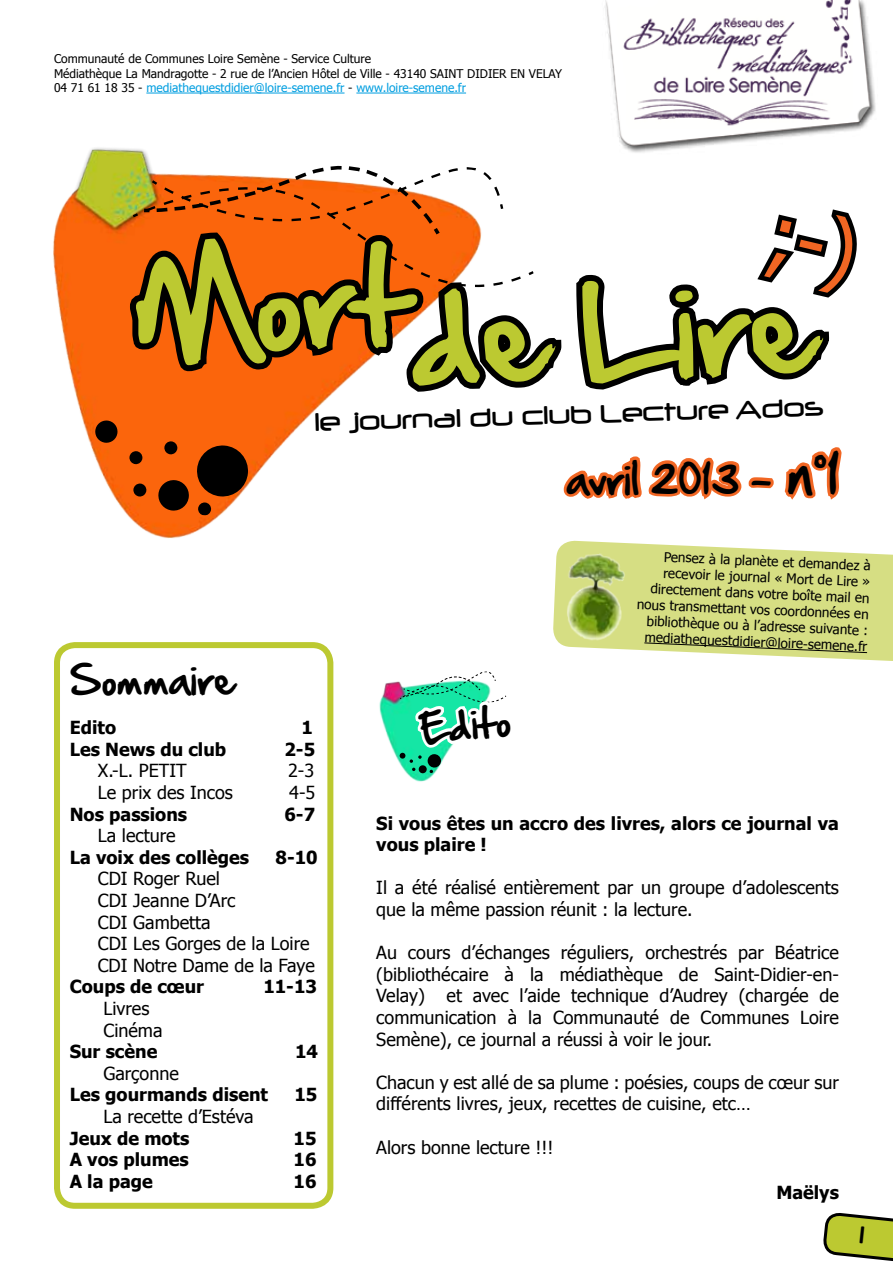
<style>
.page{position:relative;width:893px;height:1263px;background:#fff}
.page>*{position:absolute;margin:0;border:0;box-sizing:border-box;transform-origin:0 0}
.t1{font:112.5px "Hand Of Sean";color:#bcc931}
.t2{font:37.5px "Hand Of Sean";color:#000}
.t3{font:36px "Hand Of Sean";color:#000}
.t4{font:30px "Neuropol";color:#000}
.t5{font:18px/21.6px "Tahoma";color:#000}
.t6{font:700 18px/21.6px "Tahoma";color:#000}
.t7{font:13.5px/16.2px "Tahoma";color:#000;text-align:right}
.t8{font:12px/14.4px "Tahoma";color:#000}
.s1{color:#009ee0}
.s2{font-size:49.5px}
</style>
<div class="page">
<img style="left:53px;top:148px;width:275px;height:363px">
<svg style="left:95px;top:420px;width:23px;height:23px"></svg>
<svg style="left:124px;top:225px;width:154px;height:314px"></svg>
<svg style="left:131px;top:92px;width:341px;height:306px"></svg>
<svg style="left:472px;top:167px;width:90px;height:222px"></svg>
<svg style="left:563px;top:447px;width:279px;height:53px"></svg>
<img style="left:379px;top:681px;width:21px;height:83px">
<svg style="left:400px;top:671px;width:107px;height:111px"></svg>
<div style="left:54px;top:642px;width:279px;height:567px;border:6px solid #bcc931;border-radius:18px"></div>
<img style="left:605px;top:0;width:271px;height:153px">
<hr style="left:146px;top:93px;width:199px;height:1px;background:#009ee0">
<hr style="left:356px;top:93px;width:110px;height:1px;background:#009ee0">
<svg style="left:553px;top:540px;width:340px;height:121px"></svg>
<svg style="left:576px;top:209px;width:281px;height:181px"></svg>
<svg style="left:823px;top:1213px;width:70px;height:48px"></svg>
<p class="t8" style="left:54px;top:51px;width:510px">Communauté de Communes Loire Semène - Service Culture<br>Médiathèque La Mandragotte - 2 rue de l’Ancien Hôtel de Ville - 43140 SAINT DIDIER EN VELAY<br>04 71 61 18 35 - <span class="s1">mediathequestdidier@loire-semene.fr</span> - <span class="s1">www.loire-semene.fr</span></p>
<h1 class="t1" style="left:129px;top:205px;width:277px;rotate:-2deg">Mort</h1>
<h3 class="t4" style="left:314px;top:408px;width:511px;rotate:-2deg">le journal du club Lecture Ados</h3>
<h1 class="t1" style="left:405px;top:238px;width:407px;rotate:-2deg">de Lire</h1>
<h2 class="t2" style="left:567px;top:445px;width:274px">avril 2013 - <span class="s2">n°1</span></h2>
<h3 class="t3" style="left:70px;top:647px;width:167px">Sommaire</h3>
<p class="t6" style="left:70px;top:716px;width:48px">Edito</p>
<p class="t6" style="left:302px;top:716px;width:13px">1</p>
<p class="t6" style="left:70px;top:737px;width:158px">Les News du club</p>
<p class="t6" style="left:284px;top:737px;width:32px">2-5</p>
<p class="t5" style="left:98px;top:759px;width:90px">X.-L. PETIT</p>
<p class="t5" style="left:288px;top:759px;width:28px">2-3</p>
<p class="t5" style="left:98px;top:781px;width:136px">Le prix des Incos</p>
<p class="t5" style="left:289px;top:781px;width:28px">4-5</p>
<p class="t6" style="left:70px;top:802px;width:119px">Nos passions</p>
<p class="t6" style="left:284px;top:802px;width:32px">6-7</p>
<p class="t5" style="left:98px;top:824px;width:79px">La lecture</p>
<p class="t6" style="left:70px;top:845px;width:181px">La voix des collèges</p>
<p class="t6" style="left:276px;top:845px;width:44px">8-10</p>
<p class="t5" style="left:98px;top:867px;width:218px">CDI Roger Ruel<br>CDI Jeanne D’Arc<br>CDI Gambetta<br>CDI Les Gorges de la Loire<br>CDI Notre Dame de la Faye</p>
<p class="t6" style="left:70px;top:975px;width:136px">Coups de cœur</p>
<p class="t6" style="left:263px;top:975px;width:55px">11-13</p>
<p class="t5" style="left:104px;top:997px;width:61px">Livres<br>Cinéma</p>
<p class="t6" style="left:70px;top:1040px;width:89px">Sur scène</p>
<p class="t6" style="left:295px;top:1040px;width:24px">14</p>
<p class="t5" style="left:104px;top:1062px;width:77px">Garçonne</p>
<p class="t6" style="left:70px;top:1083px;width:200px">Les gourmands disent</p>
<p class="t6" style="left:294px;top:1083px;width:24px">15</p>
<p class="t5" style="left:104px;top:1105px;width:152px">La recette d’Estéva</p>
<p class="t6" style="left:70px;top:1126px;width:121px">Jeux de mots</p>
<p class="t6" style="left:294px;top:1126px;width:24px">15</p>
<p class="t6" style="left:70px;top:1148px;width:121px">A vos plumes</p>
<p class="t6" style="left:294px;top:1148px;width:24px">16</p>
<p class="t6" style="left:70px;top:1169px;width:85px">A la page</p>
<p class="t6" style="left:294px;top:1169px;width:24px">16</p>
<h3 class="t3" style="left:417px;top:696px;width:93px;rotate:-5deg">Edito</h3>
<p class="t7" style="left:640px;top:546px;width:234px;rotate:3deg">Pensez à la planète et demandez à recevoir le journal « Mort de Lire » directement dans votre boîte mail en nous transmettant vos coordonnées en bibliothèque ou à l’adresse suivante : mediathequestdidier@loire-semene.fr</p>
<p class="t6" style="left:376px;top:811px;width:464px">Si vous êtes un accro des livres, alors ce journal va vous plaire !</p>
<p class="t5" style="left:376px;top:876px;width:464px">Il a été réalisé entièrement par un groupe d’adolescents que la même passion réunit : la lecture.</p>
<p class="t5" style="left:376px;top:941px;width:464px;text-align:justify">Au cours d’échanges réguliers, orchestrés par Béatrice (bibliothécaire à la médiathèque de Saint-Didier-en-Velay) et avec l’aide technique d’Audrey (chargée de communication à la Communauté de Communes Loire Semène), ce journal a réussi à voir le jour.</p>
<p class="t5" style="left:376px;top:1071px;width:464px">Chacun y est allé de sa plume : poésies, coups de cœur sur différents livres, jeux, recettes de cuisine, etc…</p>
<p class="t5" style="left:376px;top:1135px;width:179px">Alors bonne lecture !!!</p>
<p class="t6" style="left:776px;top:1180px;width:64px">Maëlys</p>
</div>
